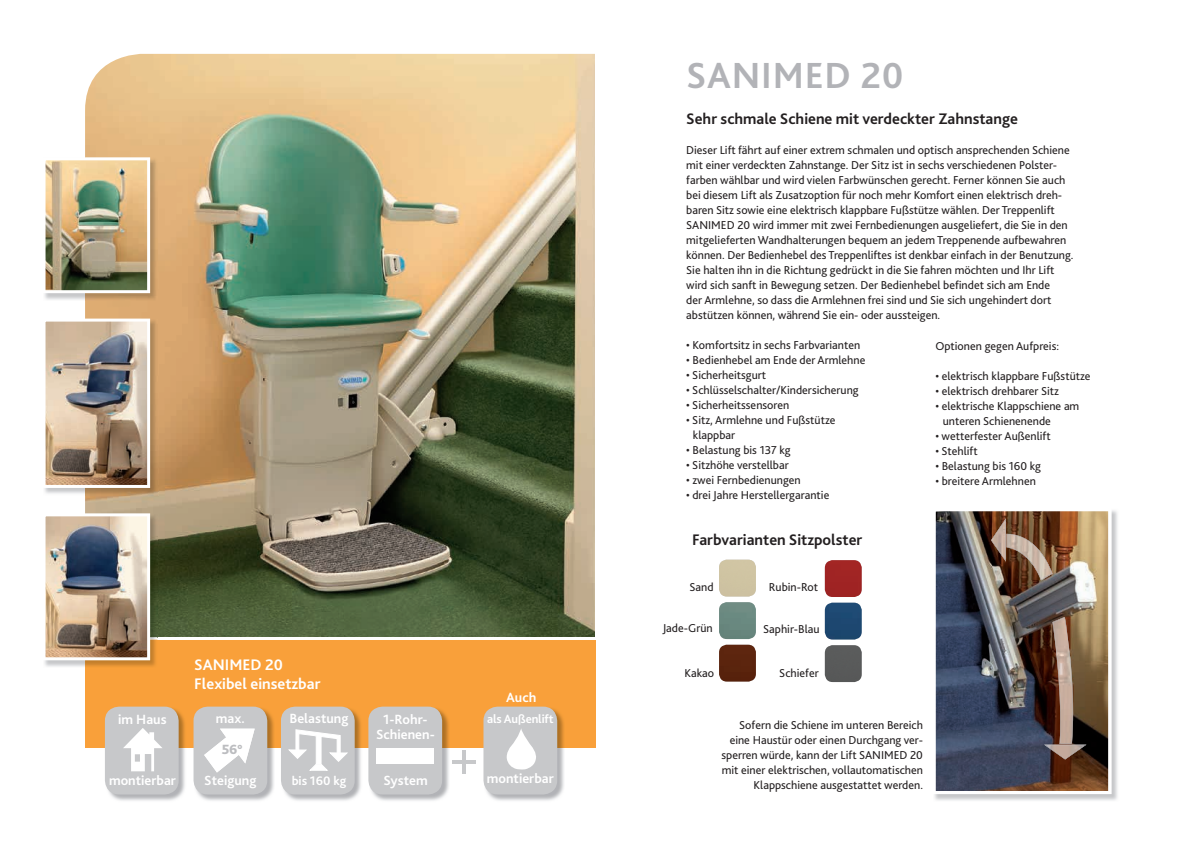
<style>
.page{position:relative;width:1191px;height:842px;background:#fff}
.page>*{position:absolute;margin:0;border:0;box-sizing:border-box;transform-origin:0 0}
.t1{font:700 38px "Bliss 2";letter-spacing:.02em;color:#b2b3b7}
.t2{font:700 16px "Bliss 2";color:#231f20}
.t3{font:700 16px/19.2px "Bliss 2";color:#fff}
.t4{font:700 14px/15px "Bliss 2";color:#fff;text-align:center}
.t5{font:800 14px "Bliss 2";color:#bcbdc0}
.t6{font:700 13px "Bliss 2";color:#fff}
.t7{font:700 12.5px "Bliss 2";letter-spacing:-.01em;color:#fff}
.t8{font:12px/15px "Bliss 2";color:#231f20}
</style>
<div class="page">
<img style="left:85px;top:54px;width:510px;height:583px">
<div style="left:85px;top:640px;width:510px;height:107px;background:#f9a03a"></div>
<img style="left:194px;top:707px;width:81px;height:94px">
<div style="left:193px;top:707px;width:74px;height:87px;background:#c7c8ca;border-radius:14px"></div>
<img style="left:282px;top:707px;width:80px;height:94px">
<div style="left:281px;top:707px;width:74px;height:87px;background:#c7c8ca;border-radius:14px"></div>
<img style="left:369px;top:707px;width:81px;height:94px">
<div style="left:368px;top:707px;width:74px;height:87px;background:#c7c8ca;border-radius:14px"></div>
<svg style="left:204px;top:729px;width:51px;height:43px"></svg>
<svg style="left:288px;top:729px;width:60px;height:42px"></svg>
<img style="left:484px;top:707px;width:81px;height:94px">
<div style="left:483px;top:707px;width:74px;height:87px;background:#c7c8ca;border-radius:14px"></div>
<svg style="left:507px;top:729px;width:29px;height:40px"></svg>
<div style="left:376px;top:748px;width:57px;height:15px;background:#fff"></div>
<img style="left:934px;top:510px;width:184px;height:291px">
<img style="left:934px;top:510px;width:177px;height:284px">
<img style="left:991px;top:518px;width:15px;height:44px">
<img style="left:1044px;top:745px;width:42px;height:14px">
<img style="left:1006px;top:534px;width:46px;height:46px">
<img style="left:1052px;top:617px;width:21px;height:127px">
<img style="left:106px;top:707px;width:80px;height:94px">
<div style="left:105px;top:707px;width:74px;height:87px;background:#c7c8ca;border-radius:14px"></div>
<svg style="left:123px;top:728px;width:39px;height:43px"></svg>
<img style="left:719px;top:560px;width:37px;height:36px">
<img style="left:719px;top:602px;width:37px;height:37px">
<img style="left:719px;top:645px;width:37px;height:36px">
<img style="left:825px;top:560px;width:36px;height:37px">
<img style="left:825px;top:603px;width:36px;height:36px">
<img style="left:825px;top:645px;width:36px;height:37px">
<hr style="left:452px;top:760px;width:23px;height:3px;background:#c7c8ca">
<hr style="left:462px;top:750px;width:4px;height:23px;background:#c7c8ca">
<img style="left:44px;top:158px;width:113px;height:143px">
<img style="left:44px;top:157px;width:106px;height:136px">
<img style="left:44px;top:319px;width:113px;height:176px">
<img style="left:44px;top:319px;width:106px;height:169px">
<img style="left:44px;top:660px;width:41px;height:7px">
<img style="left:150px;top:514px;width:7px;height:123px">
<img style="left:150px;top:637px;width:7px;height:3px">
<img style="left:85px;top:640px;width:71px;height:27px">
<img style="left:45px;top:513px;width:105px;height:147px">
<p class="t4" style="left:118px;top:712px;width:50px">im Haus</p>
<p class="t4" style="left:109px;top:772px;width:68px">montierbar</p>
<h2 class="t3" style="left:194px;top:655px;width:128px">SANIMED 20<br>Flexibel einsetzbar</h2>
<p class="t4" style="left:216px;top:710px;width:30px">max.</p>
<p class="t5" style="left:222px;top:740px;width:22px">56°</p>
<p class="t4" style="left:204px;top:773px;width:54px">Steigung</p>
<p class="t4" style="left:289px;top:711px;width:61px">Belastung</p>
<p class="t6" style="left:292px;top:773px;width:56px">bis 160 kg</p>
<p class="t4" style="left:376px;top:712px;width:60px">1-Rohr-<br>Schienen-</p>
<p class="t4" style="left:383px;top:772px;width:46px">System</p>
<p class="t4" style="left:506px;top:690px;width:32px">Auch</p>
<p class="t7" style="left:487px;top:711px;width:68px">als Außenlift</p>
<p class="t4" style="left:487px;top:771px;width:68px">montierbar</p>
<h1 class="t1" style="left:686px;top:52px;width:219px">SANIMED 20</h1>
<h2 class="t2" style="left:686px;top:109px;width:333px">Sehr schmale Schiene mit verdeckter Zahnstange</h2>
<p class="t8" style="left:686px;top:143px;width:389px">Dieser Lift fährt auf einer extrem schmalen und optisch ansprechenden Schiene mit einer verdeckten Zahnstange. Der Sitz ist in sechs verschiedenen Polster&shy;farben wählbar und wird vielen Farbwünschen gerecht. Ferner können Sie auch bei diesem Lift als Zusatzoption für noch mehr Komfort einen elektrisch dreh&shy;baren Sitz sowie eine elektrisch klappbare Fußstütze wählen. Der Treppenlift SANIMED 20 wird immer mit zwei Fernbedienungen ausgeliefert, die Sie in den mitgelieferten Wandhalterungen bequem an jedem Treppenende aufbewahren können. Der Bedienhebel des Treppenliftes ist denkbar einfach in der Benutzung.<br>Sie halten ihn in die Richtung gedrückt in die Sie fahren möchten und Ihr Lift wird sich sanft in Bewegung setzen. Der Bedienhebel befindet sich am Ende<br>der Armlehne, so dass die Armlehnen frei sind und Sie sich ungehindert dort abstützen können, während Sie ein- oder aussteigen.</p>
<p class="t8" style="left:686px;top:338px;width:176px">• Komfortsitz in sechs Farbvarianten</p>
<p class="t8" style="left:686px;top:353px;width:181px">• Bedienhebel am Ende der Armlehne</p>
<p class="t8" style="left:686px;top:368px;width:82px">• Sicherheitsgurt</p>
<p class="t8" style="left:686px;top:383px;width:174px">• Schlüsselschalter/Kindersicherung</p>
<p class="t8" style="left:686px;top:398px;width:104px">• Sicherheitssensoren</p>
<p class="t8" style="left:693px;top:413px;width:144px;text-indent:-7px">• Sitz, Armlehne und Fußstütze klappbar</p>
<p class="t8" style="left:686px;top:443px;width:106px">• Belastung bis 137 kg</p>
<p class="t8" style="left:686px;top:458px;width:104px">• Sitzhöhe verstellbar</p>
<p class="t8" style="left:686px;top:473px;width:116px">• zwei Fernbedienungen</p>
<p class="t8" style="left:686px;top:488px;width:145px">• drei Jahre Herstellergarantie</p>
<p class="t8" style="left:935px;top:338px;width:125px">Optionen gegen Aufpreis:</p>
<p class="t8" style="left:935px;top:368px;width:157px">• elektrisch klappbare Fußstütze</p>
<p class="t8" style="left:935px;top:383px;width:125px">• elektrisch drehbarer Sitz</p>
<p class="t8" style="left:942px;top:398px;width:138px;text-indent:-7px">• elektrische Klappschiene am unteren Schienenende</p>
<p class="t8" style="left:935px;top:428px;width:117px">• wetterfester Außenlift</p>
<p class="t8" style="left:935px;top:443px;width:44px">• Stehlift</p>
<p class="t8" style="left:935px;top:458px;width:107px">• Belastung bis 160 kg</p>
<p class="t8" style="left:935px;top:473px;width:102px">• breitere Armlehnen</p>
<h2 class="t2" style="left:692px;top:530px;width:172px">Farbvarianten Sitzpolster</h2>
<p class="t8" style="left:689px;top:579px;width:26px">Sand</p>
<p class="t8" style="left:662px;top:620px;width:52px">Jade-Grün</p>
<p class="t8" style="left:684px;top:665px;width:31px">Kakao</p>
<p class="t8" style="left:769px;top:579px;width:51px">Rubin-Rot</p>
<p class="t8" style="left:763px;top:621px;width:58px">Saphir-Blau</p>
<p class="t8" style="left:779px;top:665px;width:41px">Schiefer</p>
<p class="t8" style="left:721px;top:717px;width:203px;text-align:right">Sofern die Schiene im unteren Bereich eine Haustür oder einen Durchgang ver&shy;sperren würde, kann der Lift SANIMED 20 mit einer elektrischen, vollautomatischen Klappschiene ausgestattet werden.</p>
</div>
